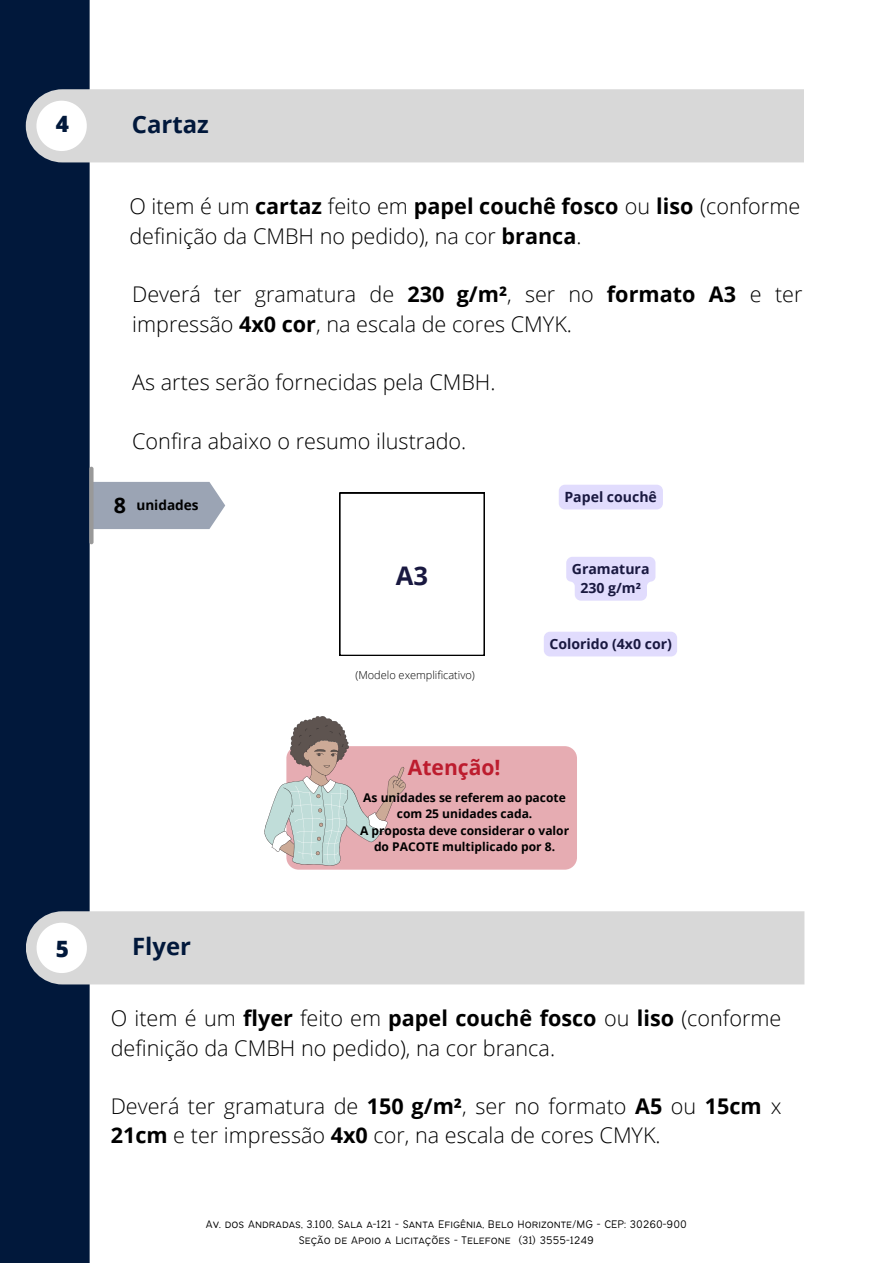
<style>
.page{position:relative;width:893px;height:1264px;background:#fff}
.page>*{position:absolute;margin:0;border:0;box-sizing:border-box;transform-origin:0 0}
.t1{font:700 25.65px "Open Sans";color:#191840}
.t2{font:700 23.85px "Open Sans";color:#01183b}
.t3{font:800 22.5px "Open Sans";color:#01183b}
.t4{font:300 21.6px/29.2px "Open Sans";color:#000}
.t5{font:700 21.45px "Open Sans";color:#000}
.t6{font:700 21.15px "Open Sans";color:#bd1c2e}
.t7{font:700 14.1px/19px "Open Sans";color:#191840;text-align:center}
.t8{font:700 13.65px "Open Sans";color:#000}
.t9{font:300 12px "Bantayog";color:#000}
.t10{font:700 12px/16.2px "Open Sans";color:#000;text-align:center}
.t11{font:300 10.95px "Open Sans";color:#000}
.s1{font-weight:700}
</style>
<div class="page">
<div style="left:0;top:0;width:90px;height:1262px;background:#01183b"></div>
<svg style="left:339px;top:493px;width:145px;height:162px"></svg>
<div style="left:93px;top:482px;width:132px;height:47px;background:#9ba4b4"></div>
<svg style="left:89px;top:466px;width:4px;height:78px"></svg>
<div style="left:544px;top:631px;width:133px;height:25px;background:#e1dcfd"></div>
<svg style="left:566px;top:557px;width:89px;height:43px;background:#e3dffd"></svg>
<div style="left:559px;top:484px;width:104px;height:25px;background:#e1dcfd"></div>
<div style="left:286px;top:746px;width:291px;height:123px;background:#e6acb2;border-radius:12px"></div>
<svg style="left:264px;top:716px;width:142px;height:150px"></svg>
<div style="left:26px;top:911px;width:778px;height:73px;background:#d8d8d8"></div>
<svg style="left:35px;top:922px;width:53px;height:51px"></svg>
<div style="left:26px;top:89px;width:778px;height:73px;background:#d8d8d8"></div>
<svg style="left:35px;top:101px;width:53px;height:50px"></svg>
<p class="t3" style="left:56px;top:108px;width:15px">4</p>
<p class="t3" style="left:49px;top:116px;width:28px">32</p>
<p class="t2" style="left:132px;top:107px;width:78px">Cartaz</p>
<p class="t4" style="left:129px;top:191px;width:672px">O item é um <span class="s1">cartaz</span> feito em <span class="s1">papel couchê fosco</span> ou <span class="s1">liso</span> (conforme definição da CMBH no pedido), na cor <span class="s1">branca</span>.</p>
<p class="t4" style="left:132px;top:279px;width:671px">Deverá ter gramatura de <span class="s1">230 g/m²</span>, ser no <span class="s1">formato A3</span> e ter impressão <span class="s1">4x0 cor</span>, na escala de cores CMYK.</p>
<p class="t4" style="left:132px;top:367px;width:365px">As artes serão fornecidas pela CMBH.</p>
<p class="t4" style="left:132px;top:425px;width:336px">Confira abaixo o resumo ilustrado.</p>
<p class="t5" style="left:114px;top:490px;width:14px">8</p>
<p class="t8" style="left:136px;top:495px;width:64px">unidades</p>
<p class="t7" style="left:564px;top:487px;width:94px">Papel couchê</p>
<p class="t1" style="left:396px;top:557px;width:34px">A3</p>
<p class="t7" style="left:572px;top:559px;width:79px">Gramatura<br>230 g/m²</p>
<p class="t7" style="left:549px;top:634px;width:124px">Colorido (4x0 cor)</p>
<p class="t11" style="left:355px;top:667px;width:121px">(Modelo exemplificativo)</p>
<p class="t6" style="left:408px;top:752px;width:94px">Atenção!</p>
<p class="t10" style="left:363px;top:789px;width:204px">As unidades se referem ao pacote com 25 unidades cada.</p>
<p class="t10" style="left:360px;top:821px;width:211px">A proposta deve considerar o valor do PACOTE multiplicado por 8.</p>
<p class="t3" style="left:49px;top:932px;width:28px">20</p>
<p class="t3" style="left:56px;top:933px;width:15px">5</p>
<p class="t2" style="left:132px;top:929px;width:60px">Flyer</p>
<p class="t4" style="left:111px;top:1003px;width:672px">O item é um <span class="s1">flyer</span> feito em <span class="s1">papel couchê fosco</span> ou <span class="s1">liso</span> (conforme definição da CMBH no pedido), na cor branca.</p>
<p class="t4" style="left:111px;top:1090px;width:672px">Deverá ter gramatura de <span class="s1">150 g/m²</span>, ser no formato <span class="s1">A5</span> ou <span class="s1">15cm</span> x<br><span class="s1">21cm</span> e ter impressão <span class="s1">4x0</span> cor, na escala de cores CMYK.</p>
<p class="t9" style="left:206px;top:1219px;width:482px">Av. dos Andradas, 3.100, Sala a-121 - Santa Efigênia, Belo Horizonte/MG - CEP: 30260-900</p>
<p class="t9" style="left:299px;top:1235px;width:297px">Seção de Apoio a Licitações - Telefone (31) 3555-1249</p>
</div>
